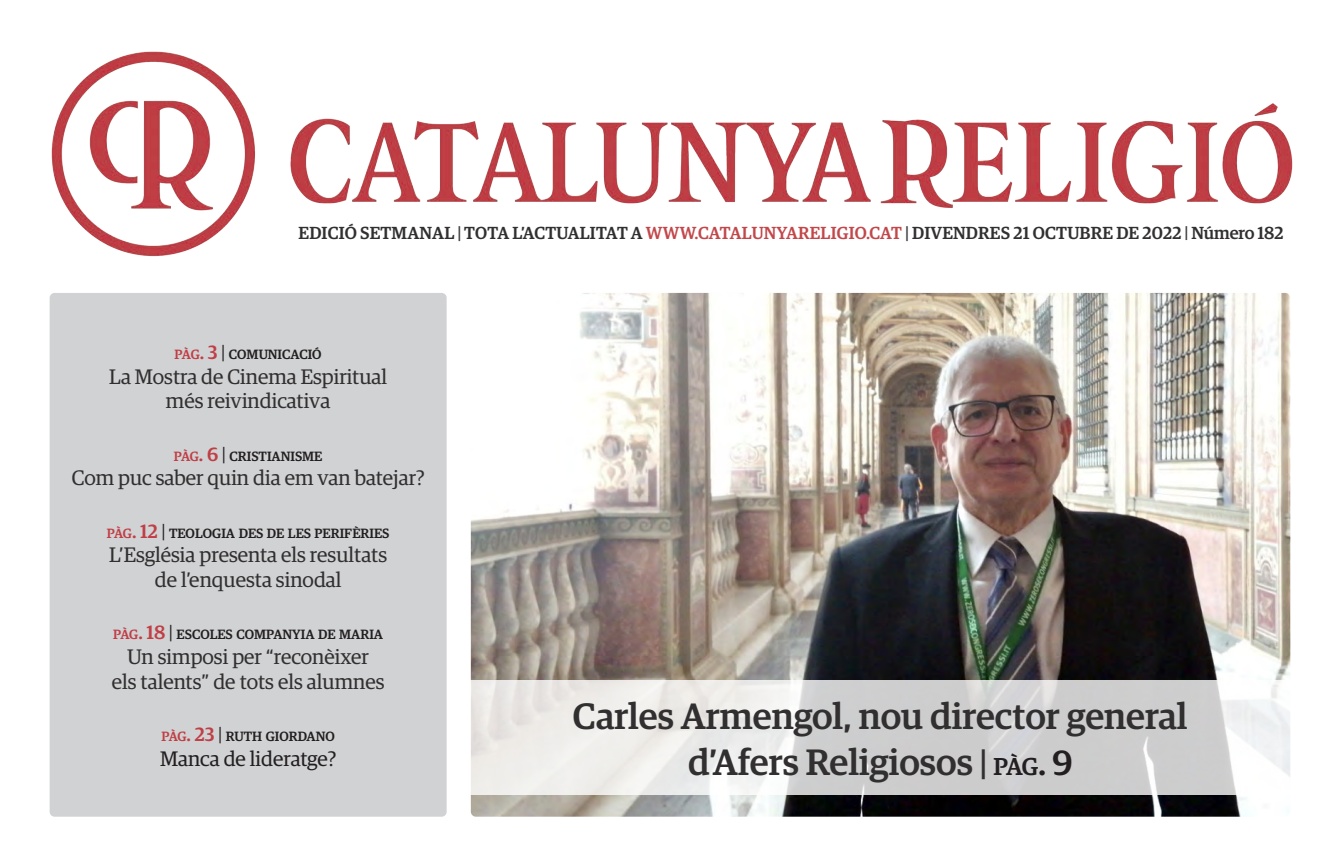
<style>
.page{position:relative;width:1340px;height:844px;background:#fff}
.page>*{position:absolute;margin:0;border:0;box-sizing:border-box;transform-origin:0 0}
.t1{font:500 36.75px "Guardian Egyp";color:#312f30}
.t2{font:21px/24.5px "Guardian Egyp";color:#312f30;text-align:center}
.t3{font:21px "Guardian Egyp";color:#231f20}
.t4{font:500 17.5px "Guardian Egyp";letter-spacing:.01em;color:#312f30}
.t5{font:500 13.47px "Guardian Egyp";color:#231f20}
.s1{color:#3e3e3f}
.s2{color:#c2474a}
.s3{color:#c03e45}
.s4{font-size:19.25px;color:#c03e45}
.s5{font-weight:400;font-size:19.25px}
.s6{font-size:35px}
.s7{font-size:24.5px;color:#231f20}
.s8{font-size:35px;color:#231f20}
</style>
<div class="page">
<img style="left:51px;top:51px;width:1242px;height:206px">
<img style="left:471px;top:293px;width:819px;height:523px">
<div style="left:50px;top:293px;width:396px;height:523px;background:#d1d2d4;border-radius:5px"></div>
<svg style="left:471px;top:680px;width:819px;height:114px"></svg>
<p class="t4" style="left:298px;top:220px;width:986px">EDICIÓ SETMANAL <span class="s1">|</span> TOTA L’ACTUALITAT A <span class="s2">WWW.CATALUNYARELIGIO.CAT</span> <span class="s1">|</span> DIVENDRES 21 OCTUBRE DE 2022 <span class="s1">|</span> Número 182</p>
<p class="t5" style="left:175px;top:345px;width:148px"><span class="s3">PÀG</span><span class="s4">. 3</span> <span class="s5">|</span> COMUNICACIÓ</p>
<p class="t2" style="left:109px;top:363px;width:280px">La Mostra de Cinema Espiritual més reivindicativa</p>
<p class="t5" style="left:174px;top:446px;width:150px"><span class="s3">PÀG</span><span class="s4">. 6</span> <span class="s5">|</span> CRISTIANISME</p>
<p class="t2" style="left:72px;top:464px;width:354px">Com puc saber quin dia em van batejar?</p>
<p class="t5" style="left:107px;top:523px;width:284px"><span class="s3">PÀG</span><span class="s4">. 12</span> <span class="s5">|</span> TEOLOGIA DES DE LES PERIFÈRIES</p>
<p class="t2" style="left:109px;top:541px;width:279px">L’Església presenta els resultats de l’enquesta sinodal</p>
<p class="t5" style="left:113px;top:625px;width:271px"><span class="s3">PÀG</span><span class="s4">. 18</span> <span class="s5">|</span> ESCOLES COMPANYIA DE MARIA</p>
<p class="t2" style="left:112px;top:643px;width:274px">Un simposi per “reconèixer<br>els talents” de tots els alumnes</p>
<p class="t5" style="left:161px;top:726px;width:175px"><span class="s3">PÀG</span><span class="s4">. 23</span> <span class="s5">|</span> RUTH GIORDANO</p>
<p class="t3" style="left:160px;top:743px;width:178px">Manca de lideratge?</p>
<p class="t1" style="left:573px;top:689px;width:616px">Carles Armengol, nou director general</p>
<p class="t1" style="left:688px;top:735px;width:386px">d’Afers Religiosos <span class="s6">|</span> <span class="s7">PÀG</span><span class="s8">. 9</span></p>
</div>
